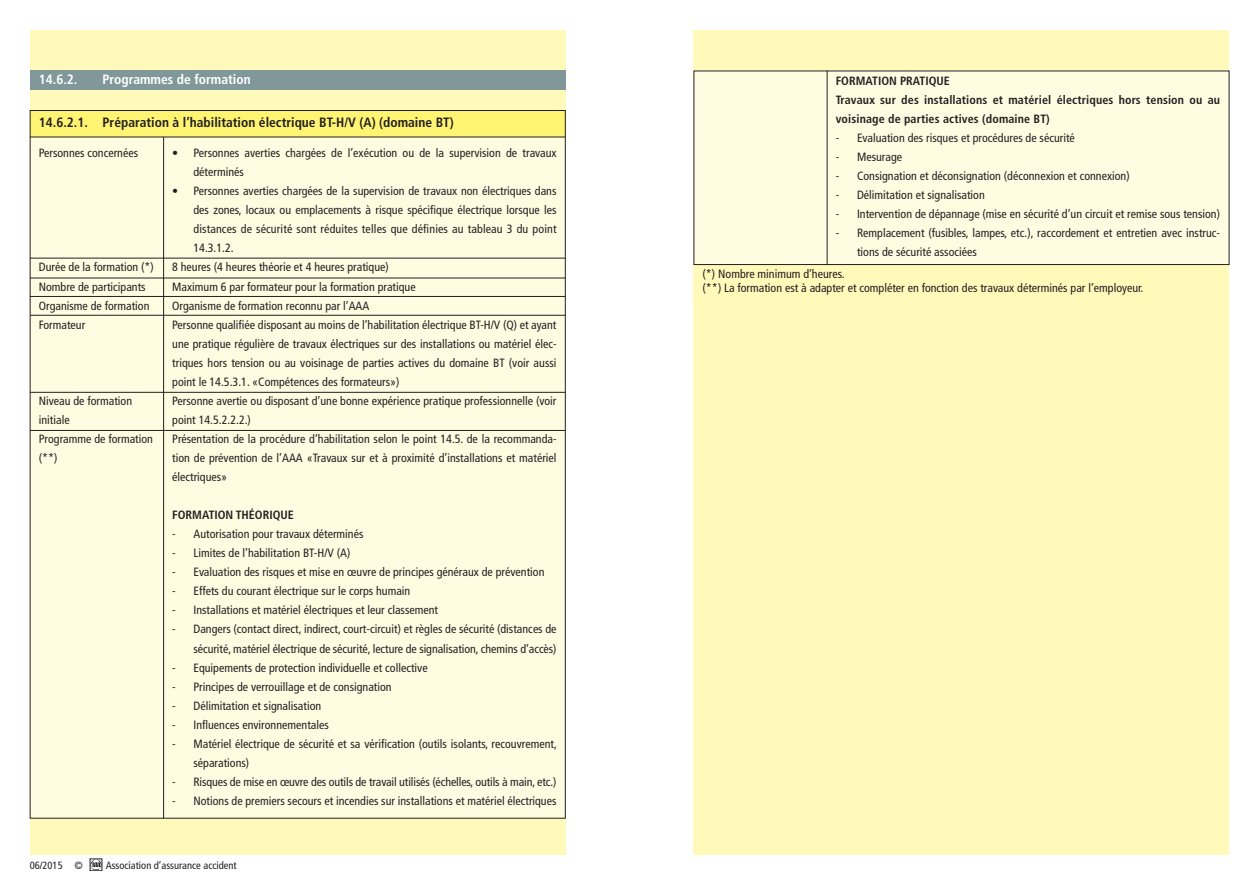
<style>
.page{position:relative;width:1259px;height:893px;background:#fff}
.page>*{position:absolute;margin:0;border:0;box-sizing:border-box;transform-origin:0 0}
.t1{font:700 condensed 13.5px "Frutiger";color:#231f20}
.t2{font:700 condensed 13.5px "Frutiger";color:#fff}
.t3{font:condensed 12px/19px "Frutiger";color:#231f20}
.t4{font:700 condensed 12px/19px "Frutiger";letter-spacing:.01em;color:#231f20}
.t5{font:condensed 10.5px "Frutiger";color:#231f20}
</style>
<div class="page">
<div style="left:30px;top:30px;width:536px;height:825px;background:#fff9ba"></div>
<div style="left:30px;top:110px;width:535px;height:709px;background:#fffce2"></div>
<div style="left:30px;top:110px;width:535px;height:27px;background:#fff573"></div>
<div style="left:30px;top:71px;width:536px;height:19px;background:#81989a"></div>
<hr style="left:30px;top:137px;width:535px;height:1px;background:#231f20">
<hr style="left:163px;top:137px;width:1px;height:682px;background:#231f20">
<hr style="left:30px;top:296px;width:535px;height:1px;background:#231f20">
<hr style="left:30px;top:278px;width:535px;height:1px;background:#231f20">
<hr style="left:30px;top:258px;width:535px;height:1px;background:#231f20">
<hr style="left:30px;top:392px;width:535px;height:1px;background:#231f20">
<hr style="left:30px;top:430px;width:535px;height:1px;background:#231f20">
<hr style="left:30px;top:315px;width:535px;height:1px;background:#231f20">
<div style="left:693px;top:30px;width:536px;height:825px;background:#fff9ba"></div>
<div style="left:693px;top:71px;width:536px;height:194px;background:#fffce2"></div>
<div style="left:693px;top:71px;width:536px;height:194px;border:1px solid #231f20"></div>
<hr style="left:826px;top:71px;width:1px;height:194px;background:#231f20">
<div style="left:90px;top:859px;width:12px;height:12px;border:1px solid #231f20"></div>
<svg style="left:90px;top:859px;width:12px;height:11px"></svg>
<p class="t2" style="left:39px;top:72px;width:40px">14.6.2.</p>
<p class="t2" style="left:103px;top:72px;width:150px">Programmes de formation</p>
<p class="t1" style="left:39px;top:115px;width:416px">14.6.2.1. Préparation à l’habilitation électrique BT-H/V (A) (domaine BT)</p>
<p class="t3" style="left:39px;top:144px;width:101px">Personnes concernées</p>
<p class="t3" style="left:39px;top:258px;width:117px">Durée de la formation (*)</p>
<p class="t3" style="left:39px;top:277px;width:108px">Nombre de participants</p>
<p class="t3" style="left:39px;top:296px;width:112px">Organisme de formation</p>
<p class="t3" style="left:39px;top:315px;width:48px">Formateur</p>
<p class="t3" style="left:39px;top:391px;width:95px">Niveau de formation</p>
<p class="t3" style="left:39px;top:410px;width:32px">initiale</p>
<p class="t3" style="left:39px;top:429px;width:116px">Programme de formation</p>
<p class="t3" style="left:39px;top:448px;width:20px">(**)</p>
<p class="t3" style="left:193px;top:144px;width:364px;text-indent:-21px">• Personnes averties chargées de l’exécution ou de la supervision de travaux déterminés</p>
<p class="t3" style="left:193px;top:182px;width:365px;text-align:justify;text-indent:-21px">• Personnes averties chargées de la supervision de travaux non électriques dans des zones, locaux ou emplacements à risque spécifique électrique lorsque les distances de sécurité sont réduites telles que définies au tableau 3 du point 14.3.1.2.</p>
<p class="t3" style="left:172px;top:258px;width:218px">8 heures (4 heures théorie et 4 heures pratique)</p>
<p class="t3" style="left:172px;top:277px;width:245px">Maximum 6 par formateur pour la formation pratique</p>
<p class="t3" style="left:172px;top:296px;width:199px">Organisme de formation reconnu par l’AAA</p>
<p class="t3" style="left:172px;top:315px;width:386px;text-align:justify">Personne qualifiée disposant au moins de l’habilitation électrique BT-H/V (Q) et ayant une pratique régulière de travaux électriques sur des installations ou matériel élec&shy;triques hors tension ou au voisinage de parties actives du domaine BT (voir aussi point le 14.5.3.1. «Compétences des formateurs»)</p>
<p class="t3" style="left:172px;top:391px;width:386px">Personne avertie ou disposant d’une bonne expérience pratique professionnelle (voir point 14.5.2.2.2.)</p>
<p class="t3" style="left:172px;top:429px;width:386px;text-align:justify">Présentation de la procédure d’habilitation selon le point 14.5. de la recommanda&shy;tion de prévention de l’AAA «Travaux sur et à proximité d’installations et matériel électriques»</p>
<p class="t4" style="left:172px;top:505px;width:123px">FORMATION THÉORIQUE</p>
<p class="t3" style="left:172px;top:525px;width:193px">- Autorisation pour travaux déterminés</p>
<p class="t3" style="left:172px;top:544px;width:180px">- Limites de l’habilitation BT-H/V (A)</p>
<p class="t3" style="left:172px;top:563px;width:374px">- Evaluation des risques et mise en œuvre de principes généraux de prévention</p>
<p class="t3" style="left:172px;top:582px;width:240px">- Effets du courant électrique sur le corps humain</p>
<p class="t3" style="left:172px;top:601px;width:267px">- Installations et matériel électriques et leur classement</p>
<p class="t3" style="left:172px;top:620px;width:386px;text-align:right">- Dangers (contact direct, indirect, court-circuit) et règles de sécurité (distances de sécurité, matériel électrique de sécurité, lecture de signalisation, chemins d’accès)</p>
<p class="t3" style="left:172px;top:658px;width:257px">- Equipements de protection individuelle et collective</p>
<p class="t3" style="left:172px;top:677px;width:221px">- Principes de verrouillage et de consignation</p>
<p class="t3" style="left:172px;top:696px;width:150px">- Délimitation et signalisation</p>
<p class="t3" style="left:172px;top:715px;width:158px">- Influences environnementales</p>
<p class="t3" style="left:193px;top:734px;width:365px;text-indent:-21px">- Matériel électrique de sécurité et sa vérification (outils isolants, recouvrement, séparations)</p>
<p class="t3" style="left:172px;top:772px;width:386px">- Risques de mise en œuvre des outils de travail utilisés (échelles, outils à main, etc.)</p>
<p class="t3" style="left:172px;top:791px;width:386px">- Notions de premiers secours et incendies sur installations et matériel électriques</p>
<p class="t5" style="left:30px;top:859px;width:34px">06/2015</p>
<p class="t5" style="left:74px;top:859px;width:10px">©</p>
<p class="t5" style="left:106px;top:859px;width:133px">Association d’assurance accident</p>
<p class="t4" style="left:835px;top:71px;width:116px">FORMATION PRATIQUE</p>
<p class="t4" style="left:835px;top:90px;width:386px">Travaux sur des installations et matériel électriques hors tension ou au voisinage de parties actives (domaine BT)</p>
<p class="t3" style="left:835px;top:128px;width:241px">- Evaluation des risques et procédures de sécurité</p>
<p class="t3" style="left:835px;top:147px;width:68px">- Mesurage</p>
<p class="t3" style="left:835px;top:166px;width:295px">- Consignation et déconsignation (déconnexion et connexion)</p>
<p class="t3" style="left:835px;top:186px;width:150px">- Délimitation et signalisation</p>
<p class="t3" style="left:835px;top:205px;width:386px">- Intervention de dépannage (mise en sécurité d’un circuit et remise sous tension)</p>
<p class="t3" style="left:857px;top:224px;width:364px;text-indent:-21px">- Remplacement (fusibles, lampes, etc.), raccordement et entretien avec instruc&shy;tions de sécurité associées</p>
<p class="t3" style="left:702px;top:264px;width:143px">(*) Nombre minimum d’heures.</p>
<p class="t3" style="left:702px;top:279px;width:442px">(**) La formation est à adapter et compléter en fonction des travaux déterminés par l’employeur.</p>
</div>
